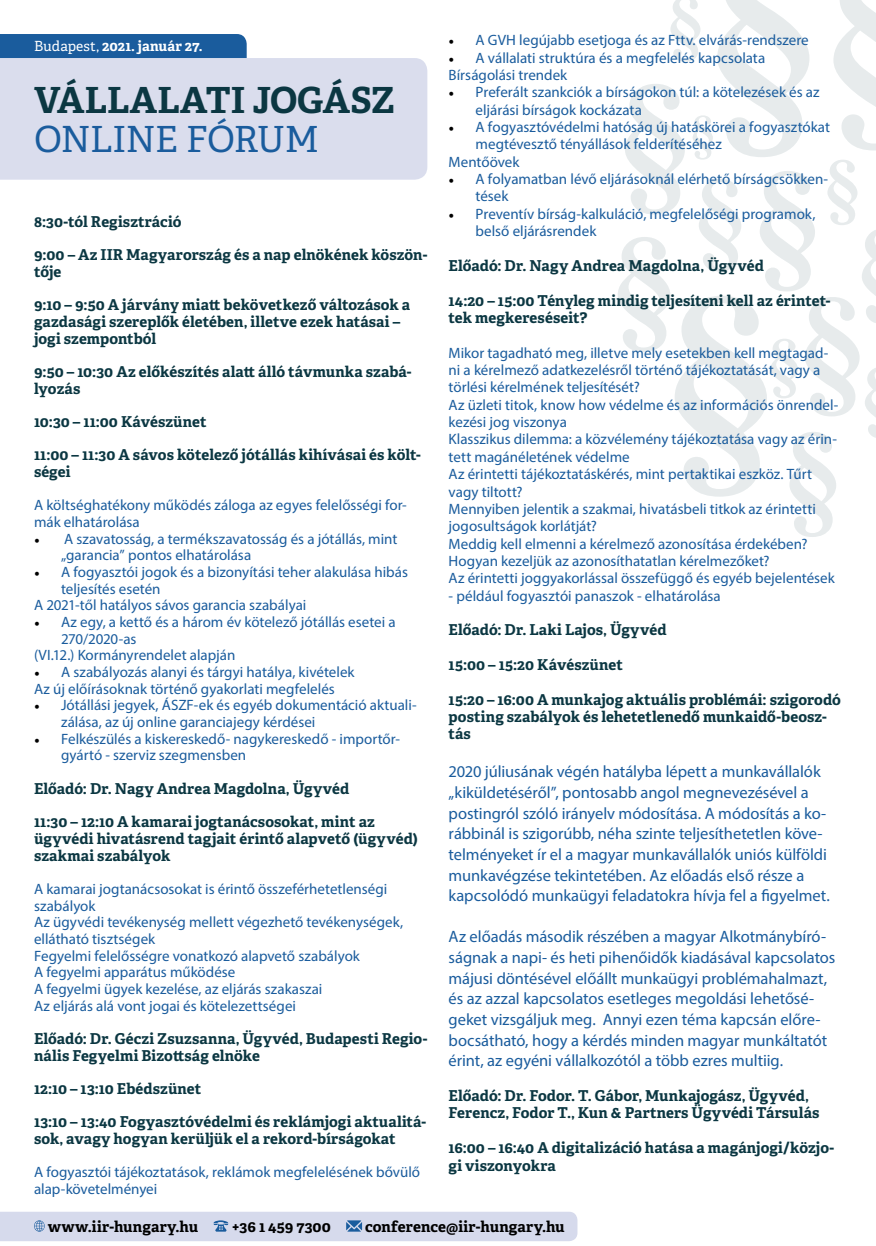
<style>
.page{position:relative;width:876px;height:1246px;background:#fff}
.page>*{position:absolute;margin:0;border:0;box-sizing:border-box;transform-origin:0 0}
.t1{font:700 36px "Adelle";letter-spacing:-.005em;color:#0b3742}
.t2{font:36px "Adelle";letter-spacing:-.01em;color:#1a5c9d}
.t3{font:16.5px/20.7px "Myriad Pro";letter-spacing:-.005em;color:#1a5c9d}
.t4{font:700 15.15px "Adelle";letter-spacing:.01em;color:#000}
.t5{font:15px/17.4px "Myriad Pro";color:#1a5c9d}
.t6{font:700 15px/16.6px "Adelle";letter-spacing:.005em;color:#0b3742}
.t7{font:15px "Myriad Pro";letter-spacing:-.02em;color:#1a5c9d}
.t8{font:700 13.95px "Adelle";letter-spacing:.005em;color:#fff}
.s1{font-weight:400}
.s2{font-family:"Minion Pro";color:#000}
</style>
<div class="page">
<svg style="left:618px;top:0;width:258px;height:537px"></svg>
<div style="left:0;top:34px;width:247px;height:24px;background:#1a5c9d"></div>
<div style="left:0;top:58px;width:427px;height:122px;background:#dadded"></div>
<div style="left:0;top:1212px;width:577px;height:29px;background:#d6daec"></div>
<p class="t8" style="left:34px;top:37px;width:170px"><span class="s1">Budapest,</span> 2021. január 27.</p>
<h1 class="t1" style="left:34px;top:77px;width:363px">VÁLLALATI JOGÁSZ</h1>
<h1 class="t2" style="left:34px;top:117px;width:287px">ONLINE FÓRUM</h1>
<p class="t6" style="left:34px;top:214px;width:149px">8:30-tól Regisztráció</p>
<p class="t6" style="left:34px;top:247px;width:395px">9:00 – Az IIR Magyarország és a nap elnökének köszön&shy;tője</p>
<p class="t6" style="left:34px;top:297px;width:378px">9:10 – 9:50 A járvány miatt bekövetkező változások a gazdasági szereplők életében, illetve ezek hatásai – jogi szempontból</p>
<p class="t6" style="left:34px;top:364px;width:379px">9:50 – 10:30 Az előkészítés alatt álló távmunka szabá&shy;lyozás</p>
<p class="t6" style="left:34px;top:414px;width:174px">10:30 – 11:00 Kávészünet</p>
<p class="t6" style="left:34px;top:447px;width:388px">11:00 – 11:30 A sávos kötelező jótállás kihívásai és költ&shy;ségei</p>
<p class="t5" style="left:34px;top:497px;width:374px;line-height:16.6px">A költséghatékony működés záloga az egyes felelősségi for&shy;mák elhatárolása</p>
<p class="t5" style="left:61px;top:530px;width:338px;line-height:16.6px;text-indent:-27px"><span class="s2">•</span> A szavatosság, a termékszavatosság és a jótállás, mint „garancia” pontos elhatárolása</p>
<p class="t5" style="left:34px;top:563px;width:375px"><span class="s2">•</span> A fogyasztói jogok és a bizonyítási teher alakulása hibás</p>
<p class="t5" style="left:61px;top:580px;width:101px">teljesítés esetén</p>
<p class="t5" style="left:34px;top:596px;width:274px">A 2021-től hatályos sávos garancia szabályai</p>
<p class="t5" style="left:34px;top:613px;width:363px"><span class="s2">•</span> Az egy, a kettő és a három év kötelező jótállás esetei a</p>
<p class="t7" style="left:61px;top:629px;width:77px">270/2020-as</p>
<p class="t5" style="left:34px;top:646px;width:203px">(VI.12.) Kormányrendelet alapján</p>
<p class="t5" style="left:34px;top:663px;width:322px;line-height:16.6px"><span class="s2">•</span> A szabályozás alanyi és tárgyi hatálya, kivételek<br>Az új előírásoknak történő gyakorlati megfelelés</p>
<p class="t5" style="left:61px;top:697px;width:357px;line-height:16.6px;text-indent:-27px"><span class="s2">•</span> Jótállási jegyek, ÁSZF-ek és egyéb dokumentáció aktuali&shy;zálása, az új online garanciajegy kérdései</p>
<p class="t5" style="left:61px;top:730px;width:340px;line-height:16.6px;text-indent:-27px"><span class="s2">•</span> Felkészülés a kiskereskedő- nagykereskedő - importőr&shy;gyártó - szerviz szegmensben</p>
<p class="t6" style="left:34px;top:780px;width:317px">Előadó: Dr. Nagy Andrea Magdolna, Ügyvéd</p>
<p class="t6" style="left:34px;top:813px;width:385px">11:30 – 12:10 A kamarai jogtanácsosokat, mint az ügyvédi hivatásrend tagjait érintő alapvető (ügyvéd) szakmai szabályok</p>
<p class="t5" style="left:34px;top:880px;width:371px;line-height:16.6px">A kamarai jogtanácsosokat is érintő összeférhetetlenségi szabályok<br>Az ügyvédi tevékenység mellett végezhető tevékenységek, ellátható tisztségek<br>Fegyelmi felelősségre vonatkozó alapvető szabályok<br>A fegyelmi apparátus működése<br>A fegyelmi ügyek kezelése, az eljárás szakaszai<br>Az eljárás alá vont jogai és kötelezettségei</p>
<p class="t6" style="left:34px;top:1030px;width:395px">Előadó: Dr. Géczi Zsuzsanna, Ügyvéd, Budapesti Regio&shy;nális Fegyelmi Bizottság elnöke</p>
<p class="t6" style="left:34px;top:1080px;width:169px">12:10 – 13:10 Ebédszünet</p>
<p class="t6" style="left:34px;top:1113px;width:394px">13:10 – 13:40 Fogyasztóvédelmi és reklámjogi aktualitá&shy;sok, avagy hogyan kerüljük el a rekord-bírságokat</p>
<p class="t5" style="left:34px;top:1163px;width:388px;line-height:16.6px">A fogyasztói tájékoztatások, reklámok megfelelésének bővülő alap-követelményei</p>
<p class="t5" style="left:449px;top:31px;width:362px"><span class="s2">•</span> A GVH legújabb esetjoga és az Fttv. elvárás-rendszere</p>
<p class="t5" style="left:449px;top:49px;width:318px"><span class="s2">•</span> A vállalati struktúra és a megfelelés kapcsolata<br>Bírságolási trendek</p>
<p class="t5" style="left:476px;top:83px;width:345px;text-indent:-27px"><span class="s2">•</span> Preferált szankciók a bírságokon túl: a kötelezések és az eljárási bírságok kockázata</p>
<p class="t5" style="left:449px;top:118px;width:383px"><span class="s2">•</span> A fogyasztóvédelmi hatóság új hatáskörei a fogyasztókat</p>
<p class="t5" style="left:476px;top:135px;width:248px">megtévesztő tényállások felderítéséhez</p>
<p class="t5" style="left:449px;top:153px;width:72px">Mentőövek</p>
<p class="t5" style="left:476px;top:170px;width:354px;text-indent:-27px"><span class="s2">•</span> A folyamatban lévő eljárásoknál elérhető bírságcsökken&shy;tések</p>
<p class="t5" style="left:476px;top:205px;width:341px;text-indent:-27px"><span class="s2">•</span> Preventív bírság-kalkuláció, megfelelőségi programok, belső eljárásrendek</p>
<p class="t6" style="left:449px;top:257px;width:317px">Előadó: Dr. Nagy Andrea Magdolna, Ügyvéd</p>
<p class="t6" style="left:449px;top:292px;width:383px;line-height:17.4px">14:20 – 15:00 Tényleg mindig teljesíteni kell az érintet&shy;tek megkereséseit?</p>
<p class="t5" style="left:449px;top:344px;width:391px">Mikor tagadható meg, illetve mely esetekben kell megtagad&shy;ni a kérelmező adatkezelésről történő tájékoztatását, vagy a törlési kérelmének teljesítését?<br>Az üzleti titok, know how védelme és az információs önrendel&shy;kezési jog viszonya<br>Klasszikus dilemma: a közvélemény tájékoztatása vagy az érin&shy;tett magánéletének védelme<br>Az érintetti tájékoztatáskérés, mint pertaktikai eszköz. Tűrt vagy tiltott?<br>Mennyiben jelentik a szakmai, hivatásbeli titkok az érintetti jogosultságok korlátját?<br>Meddig kell elmenni a kérelmező azonosítása érdekében?<br>Hogyan kezeljük az azonosíthatatlan kérelmezőket?<br>Az érintetti joggyakorlással összefüggő és egyéb bejelentések</p>
<p class="t5" style="left:449px;top:587px;width:274px">- például fogyasztói panaszok - elhatárolása</p>
<p class="t6" style="left:449px;top:622px;width:219px">Előadó: Dr. Laki Lajos, Ügyvéd</p>
<p class="t6" style="left:449px;top:656px;width:176px">15:00 – 15:20 Kávészünet</p>
<p class="t6" style="left:449px;top:691px;width:394px;line-height:17.4px">15:20 – 16:00 A munkajog aktuális problémái: szigorodó posting szabályok és lehetetlenedő munkaidő-beosz&shy;tás</p>
<p class="t3" style="left:449px;top:761px;width:383px">2020 júliusának végén hatályba lépett a munkavállalók „kiküldetéséről”, pontosabb angol megnevezésével a postingról szóló irányelv módosítása. A módosítás a ko&shy;rábbinál is szigorúbb, néha szinte teljesíthetetlen köve&shy;telményeket ír el a magyar munkavállalók uniós külföldi munkavégzése tekintetében. Az előadás első része a kapcsolódó munkaügyi feladatokra hívja fel a figyelmet.</p>
<p class="t3" style="left:449px;top:926px;width:388px">Az előadás második részében a magyar Alkotmánybíró&shy;ságnak a napi- és heti pihenőidők kiadásával kapcsolatos májusi döntésével előállt munkaügyi problémahalmazt, és az azzal kapcsolatos esetleges megoldási lehetősé&shy;geket vizsgáljuk meg. Annyi ezen téma kapcsán előre&shy;bocsátható, hogy a kérdés minden magyar munkáltatót érint, az egyéni vállalkozótól a több ezres multiig.</p>
<p class="t6" style="left:449px;top:1087px;width:372px;line-height:17.4px">Előadó: Dr. Fodor. T. Gábor, Munkajogász, Ügyvéd,<br>Ferencz, Fodor T., Kun &amp; Partners Ügyvédi Társulás</p>
<p class="t6" style="left:449px;top:1139px;width:387px;line-height:17.4px">16:00 – 16:40 A digitalizáció hatása a magánjogi/közjo&shy;gi viszonyokra</p>
<p class="t4" style="left:48px;top:1216px;width:152px">www.iir-hungary.hu</p>
<p class="t4" style="left:231px;top:1216px;width:101px">+36 1 459 7300</p>
<p class="t4" style="left:365px;top:1216px;width:201px">conference@iir-hungary.hu</p>
</div>
